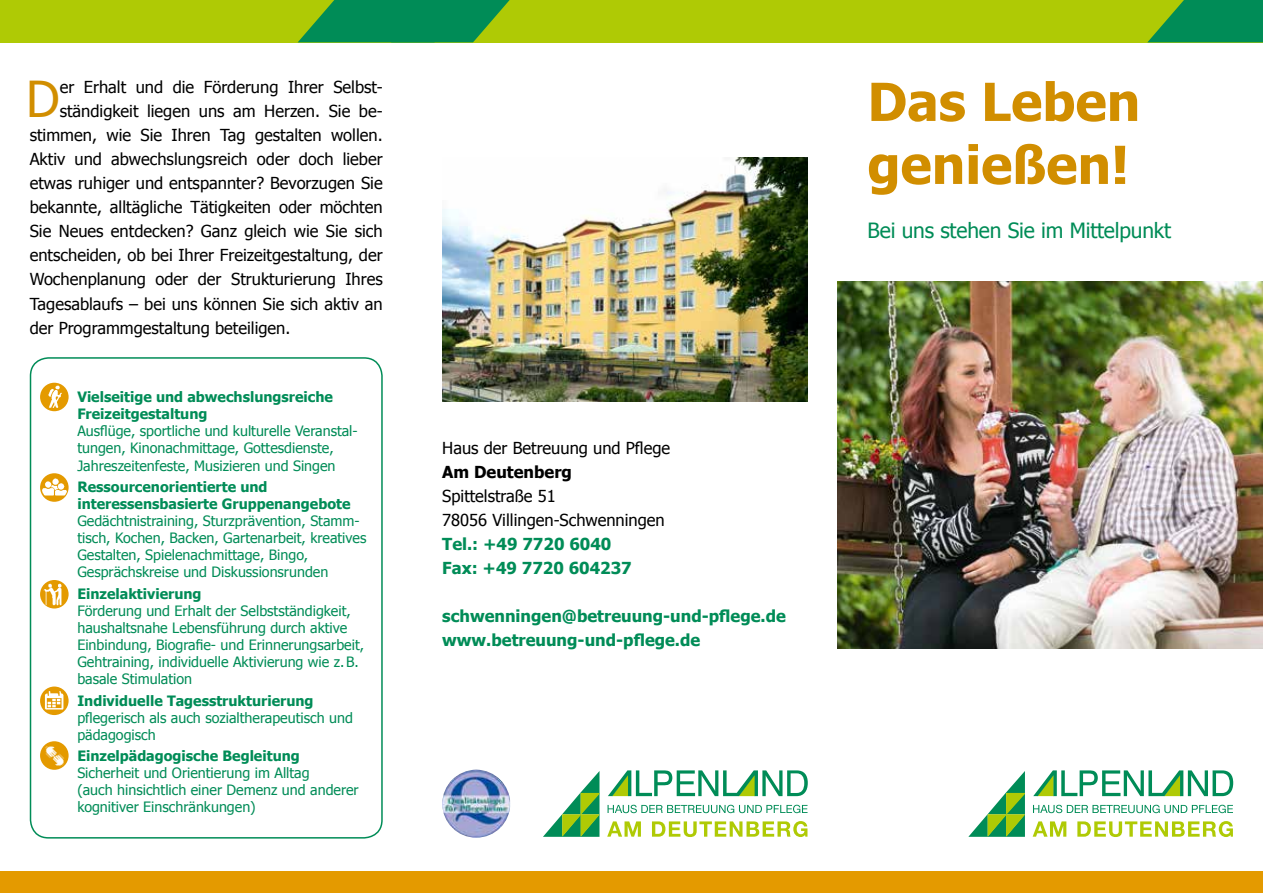
<style>
.page{position:relative;width:1263px;height:893px;background:#fff}
.page>*{position:absolute;margin:0;border:0;box-sizing:border-box;transform-origin:0 0}
.t1{font:700 52.5px/63px "Tahoma";color:#d18e00}
.t2{font:49.5px "Tahoma";color:#d18e00}
.t3{font:21px "Tahoma";letter-spacing:-.01em;color:#008c57}
.t4{font:16.5px/24px "Tahoma";color:#000}
.t5{font:700 16.5px/24px "Tahoma";color:#008c57}
.t6{font:700 16.5px "Tahoma";color:#000}
.t7{font:14.25px/17.1px "Tahoma";color:#008c57}
.t8{font:700 14.25px/17.1px "Tahoma";color:#008c57}
</style>
<div class="page">
<div style="left:0;top:0;width:1263px;height:43px;background:#afca05"></div>
<svg style="left:1148px;top:0;width:115px;height:42px"></svg>
<svg style="left:298px;top:0;width:212px;height:872px"></svg>
<div style="left:0;top:872px;width:1263px;height:21px;background:#e49a00"></div>
<svg style="left:1033px;top:770px;width:200px;height:26px"></svg>
<svg style="left:968px;top:771px;width:57px;height:66px"></svg>
<svg style="left:1033px;top:805px;width:200px;height:8px"></svg>
<svg style="left:1033px;top:821px;width:33px;height:16px"></svg>
<svg style="left:1077px;top:821px;width:156px;height:16px"></svg>
<svg style="left:608px;top:770px;width:200px;height:26px"></svg>
<svg style="left:543px;top:771px;width:56px;height:66px"></svg>
<svg style="left:607px;top:805px;width:200px;height:8px"></svg>
<svg style="left:607px;top:821px;width:34px;height:16px"></svg>
<svg style="left:652px;top:821px;width:155px;height:16px"></svg>
<img style="left:442px;top:770px;width:68px;height:68px;border-radius:34px">
<img style="left:838px;top:282px;width:425px;height:366px">
<div style="left:30px;top:357px;width:353px;height:482px;border:2px solid #008c57;border-radius:18px"></div>
<svg style="left:40px;top:686px;width:29px;height:29px"></svg>
<img style="left:44px;top:690px;width:20px;height:20px">
<div style="left:40px;top:383px;width:29px;height:28px;background:#e49a00;border-radius:50%"></div>
<img style="left:48px;top:385px;width:13px;height:23px">
<div style="left:40px;top:580px;width:29px;height:28px;background:#e49a00;border-radius:50%"></div>
<img style="left:44px;top:584px;width:18px;height:22px">
<svg style="left:40px;top:741px;width:29px;height:29px"></svg>
<img style="left:42px;top:742px;width:17px;height:17px">
<img style="left:50px;top:752px;width:17px;height:16px">
<svg style="left:40px;top:473px;width:29px;height:29px"></svg>
<img style="left:41px;top:477px;width:26px;height:19px">
<img style="left:442px;top:157px;width:366px;height:244px">
<h2 class="t2" style="left:26px;top:68px;width:35px">D</h2>
<p class="t4" style="left:60px;top:75px;width:324px">er Erhalt und die Förderung Ihrer Selbst-</p>
<p class="t4" style="left:60px;top:99px;width:324px">ständigkeit liegen uns am Herzen. Sie be-</p>
<p class="t4" style="left:30px;top:123px;width:354px">stimmen, wie Sie Ihren Tag gestalten wollen.</p>
<p class="t4" style="left:30px;top:147px;width:354px">Aktiv und abwechslungsreich oder doch lieber</p>
<p class="t4" style="left:30px;top:171px;width:354px">etwas ruhiger und entspannter? Bevorzugen Sie</p>
<p class="t4" style="left:30px;top:195px;width:354px">bekannte, alltägliche Tätigkeiten oder möchten</p>
<p class="t4" style="left:30px;top:219px;width:354px">Sie Neues entdecken? Ganz gleich wie Sie sich</p>
<p class="t4" style="left:30px;top:243px;width:354px">entscheiden, ob bei Ihrer Freizeitgestaltung, der</p>
<p class="t4" style="left:30px;top:267px;width:354px">Wochenplanung oder der Strukturierung Ihres</p>
<p class="t4" style="left:30px;top:291px;width:354px">Tagesablaufs – bei uns können Sie sich aktiv an</p>
<p class="t4" style="left:30px;top:315px;width:262px">der Programmgestaltung beteiligen.</p>
<p class="t8" style="left:77px;top:388px;width:257px">Vielseitige und abwechslungsreiche<br>Freizeitgestaltung</p>
<p class="t7" style="left:77px;top:422px;width:282px">Ausflüge, sportliche und kulturelle Veranstal&shy;tungen, Kinonachmittage, Gottesdienste,<br>Jahreszeitenfeste, Musizieren und Singen</p>
<p class="t8" style="left:77px;top:478px;width:275px">Ressourcenorientierte und interessensbasierte Gruppenangebote</p>
<p class="t7" style="left:77px;top:512px;width:290px">Gedächtnistraining, Sturzprävention, Stamm&shy;tisch, Kochen, Backen, Gartenarbeit, kreatives Gestalten, Spielenachmittage, Bingo, Gesprächskreise und Diskussionsrunden</p>
<p class="t8" style="left:77px;top:584px;width:126px">Einzelaktivierung</p>
<p class="t7" style="left:77px;top:602px;width:288px">Förderung und Erhalt der Selbstständigkeit, haushaltsnahe Lebensführung durch aktive Einbindung, Biografie- und Erinnerungsarbeit, Gehtraining, individuelle Aktivierung wie z.B. basale Stimulation</p>
<p class="t8" style="left:77px;top:691px;width:238px">Individuelle Tagesstrukturierung</p>
<p class="t7" style="left:77px;top:708px;width:277px">pflegerisch als auch sozialtherapeutisch und pädagogisch</p>
<p class="t8" style="left:77px;top:747px;width:224px">Einzelpädagogische Begleitung</p>
<p class="t7" style="left:77px;top:764px;width:283px">Sicherheit und Orientierung im Alltag<br>(auch hinsichtlich einer Demenz und anderer kognitiver Einschränkungen)</p>
<p class="t4" style="left:442px;top:435px;width:229px">Haus der Betreuung und Pflege</p>
<p class="t6" style="left:442px;top:461px;width:131px">Am Deutenberg</p>
<p class="t4" style="left:442px;top:483px;width:224px">Spittelstraße 51<br>78056 Villingen-Schwenningen</p>
<p class="t5" style="left:442px;top:531px;width:191px">Tel.: +49 7720 6040<br>Fax: +49 7720 604237</p>
<p class="t5" style="left:442px;top:603px;width:345px">schwenningen@betreuung-und-pflege.de www.betreuung-und-pflege.de</p>
<h1 class="t1" style="left:867px;top:69px;width:274px">Das Leben genießen!</h1>
<h3 class="t3" style="left:867px;top:217px;width:305px">Bei uns stehen Sie im Mittelpunkt</h3>
</div>
